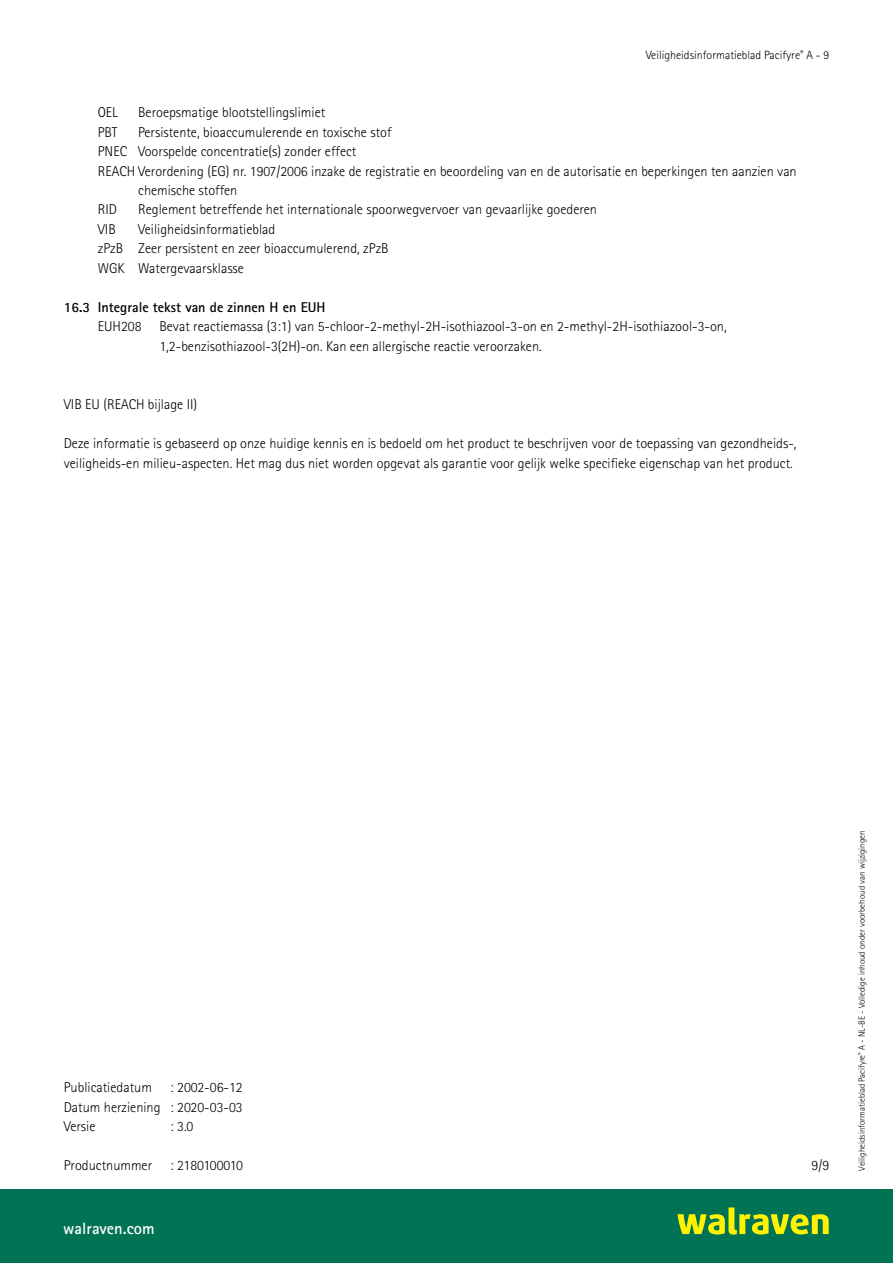
<style>
.page{position:relative;width:893px;height:1263px;background:#fff}
.page>*{position:absolute;margin:0;border:0;box-sizing:border-box;transform-origin:0 0}
.t1{font:700 16.5px "Rotis Sans Serif Std";color:#fff}
.t2{font:300 14.25px/19.5px "Rotis Sans Serif Std";color:#000}
.t3{font:700 14.25px "Rotis Sans Serif Std";color:#000}
.t4{font:300 14.25px "Rotis Sans Serif Std";letter-spacing:-.035em;color:#000}
.t5{font:300 12px "Rotis Sans Serif Std";color:#000}
.t6{font:300 9px "Rotis Sans Serif Std";color:#000}
</style>
<div class="page">
<div style="left:0;top:1189px;width:893px;height:74px;background:#007355"></div>
<svg style="left:677px;top:1207px;width:152px;height:27px"></svg>
<p class="t5" style="left:646px;top:48px;width:185px">Veiligheidsinformatieblad Pacifyre<sup>®</sup> A - 9</p>
<p class="t2" style="left:98px;top:102px;width:22px">OEL</p>
<p class="t2" style="left:138px;top:102px;width:189px">Beroepsmatige blootstellingslimiet</p>
<p class="t2" style="left:98px;top:122px;width:21px">PBT</p>
<p class="t2" style="left:138px;top:122px;width:255px">Persistente, bioaccumulerende en toxische stof</p>
<p class="t2" style="left:98px;top:141px;width:260px">PNEC Voorspelde concentratie(s) zonder effect</p>
<p class="t2" style="left:98px;top:161px;width:700px">REACH Verordening (EG) nr. 1907/2006 inzake de registratie en beoordeling van en de autorisatie en beperkingen ten aanzien van</p>
<p class="t2" style="left:138px;top:180px;width:101px">chemische stoffen</p>
<p class="t2" style="left:98px;top:200px;width:21px">RID</p>
<p class="t2" style="left:138px;top:200px;width:460px">Reglement betreffende het internationale spoorwegvervoer van gevaarlijke goederen</p>
<p class="t2" style="left:98px;top:219px;width:19px">VIB</p>
<p class="t2" style="left:98px;top:219px;width:292px;text-indent:40px">Veiligheidsinformatieblad<br>zPzB Zeer persistent en zeer bioaccumulerend, zPzB<br>WGK Watergevaarsklasse</p>
<p class="t3" style="left:64px;top:298px;width:263px">16.3 Integrale tekst van de zinnen H en EUH</p>
<p class="t2" style="left:98px;top:317px;width:45px">EUH208</p>
<p class="t2" style="left:159px;top:317px;width:569px">Bevat reactiemassa (3:1) van 5-chloor-2-methyl-2H-isothiazool-3-on en 2-methyl-2H-isothiazool-3-on,<br>1,2-benzisothiazool-3(2H)-on. Kan een allergische reactie veroorzaken.</p>
<p class="t2" style="left:64px;top:395px;width:135px">VIB EU (REACH bijlage II)</p>
<p class="t2" style="left:64px;top:434px;width:734px">Deze informatie is gebaseerd op onze huidige kennis en is bedoeld om het product te beschrijven voor de toepassing van gezondheids-, veiligheids-en milieu-aspecten. Het mag dus niet worden opgevat als garantie voor gelijk welke specifieke eigenschap van het product.</p>
<p class="t2" style="left:64px;top:1077px;width:90px">Publicatiedatum</p>
<p class="t2" style="left:64px;top:1077px;width:181px;text-align:justify;text-indent:107px">: 2002-06-12<br>Datum herziening : 2020-03-03<br>Versie</p>
<p class="t2" style="left:170px;top:1116px;width:25px">: 3.0</p>
<p class="t2" style="left:64px;top:1155px;width:90px">Productnummer</p>
<p class="t4" style="left:170px;top:1157px;width:74px">: 2180100010</p>
<p class="t1" style="left:63px;top:1218px;width:93px">walraven.com</p>
<p class="t2" style="left:811px;top:1155px;width:19px">9/9</p>
<p class="t6" style="left:856px;top:1170px;width:342px;rotate:-90deg">Veiligheidsinformatieblad Pacifyre<sup>®</sup> A - NL-BE - Volledige inhoud onder voorbehoud van wijzigingen</p>
</div>
